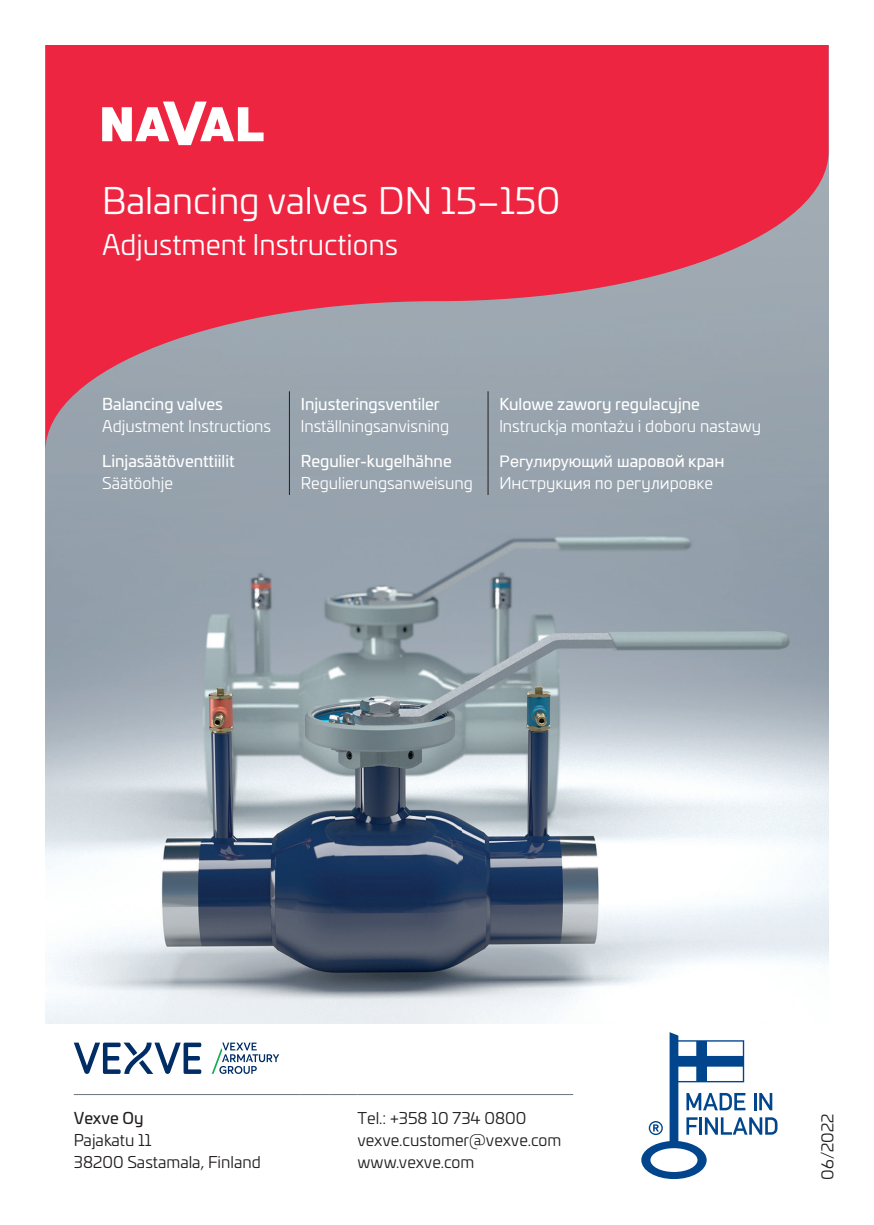
<style>
.page{position:relative;width:874px;height:1225px;background:#fff}
.page>*{position:absolute;margin:0;border:0;box-sizing:border-box;transform-origin:0 0}
.t1{font:36px "Univia Pro";color:#fff}
.t2{font:28px "Univia Pro";color:#fff}
.t3{font:16px "Univia Pro";color:#fff}
.t4{font:16px "Univia Pro";color:#fff}
.t5{font:16px/22px "Univia Pro";color:#231f20}
.t6{font:16px "Helvetica";color:#fff}
.t7{font:16px "Univia Pro";color:#231f20}
.s1{font-family:"Univia Pro"}
</style>
<div class="page">
<img style="left:45px;top:451px;width:783px;height:572px">
<hr style="left:289px;top:443px;width:1px;height:52px;background:#231f20">
<hr style="left:487px;top:443px;width:1px;height:52px;background:#231f20">
<hr style="left:74px;top:1094px;width:226px;height:1px;background:#6a747b">
<svg style="left:300px;top:1094px;width:57px;height:1px"></svg>
<hr style="left:357px;top:1094px;width:216px;height:1px;background:#6a747b">
<svg style="left:212px;top:1042px;width:67px;height:32px"></svg>
<svg style="left:74px;top:1042px;width:127px;height:32px"></svg>
<svg style="left:45px;top:45px;width:783px;height:406px;background:#cd556a"></svg>
<svg style="left:102px;top:102px;width:161px;height:43px"></svg>
<svg style="left:641px;top:1032px;width:136px;height:147px"></svg>
<h1 class="t1" style="left:102px;top:175px;width:459px">Balancing valves DN 15–150</h1>
<h2 class="t2" style="left:102px;top:225px;width:297px">Adjustment Instructions</h2>
<p class="t4" style="left:102px;top:392px;width:122px">Balancing valves</p>
<p class="t3" style="left:102px;top:414px;width:170px">Adjustment Instructions</p>
<p class="t4" style="left:102px;top:449px;width:134px">Linjasäätöventtiilit</p>
<p class="t3" style="left:102px;top:472px;width:72px">Säätöohje</p>
<p class="t4" style="left:300px;top:392px;width:140px">Injusteringsventiler</p>
<p class="t3" style="left:300px;top:414px;width:150px">lnställningsanvisning</p>
<p class="t4" style="left:300px;top:449px;width:152px">Regulier-kugelhähne</p>
<p class="t3" style="left:300px;top:472px;width:173px">Regulierungsanweisung</p>
<p class="t4" style="left:499px;top:392px;width:202px">Kulowe zawory regulacyjne</p>
<p class="t3" style="left:499px;top:414px;width:263px">lnstruckja montażu i doboru nastawy</p>
<p class="t6" style="left:499px;top:455px;width:224px">Регулирующий ш<span class="s1">аровой кран</span></p>
<p class="t3" style="left:499px;top:472px;width:213px">Инструкция по регулировке</p>
<p class="t7" style="left:74px;top:1106px;width:71px">Vexve Oy</p>
<p class="t5" style="left:74px;top:1128px;width:188px">Pajakatu 11<br>38200 Sastamala, Finland</p>
<p class="t5" style="left:357px;top:1106px;width:205px">Tel.: +358 10 734 0800 vexve.customer@vexve.com www.vexve.com</p>
<p class="t5" style="left:815px;top:1179px;width:68px;rotate:-90deg">06/2022</p>
</div>
